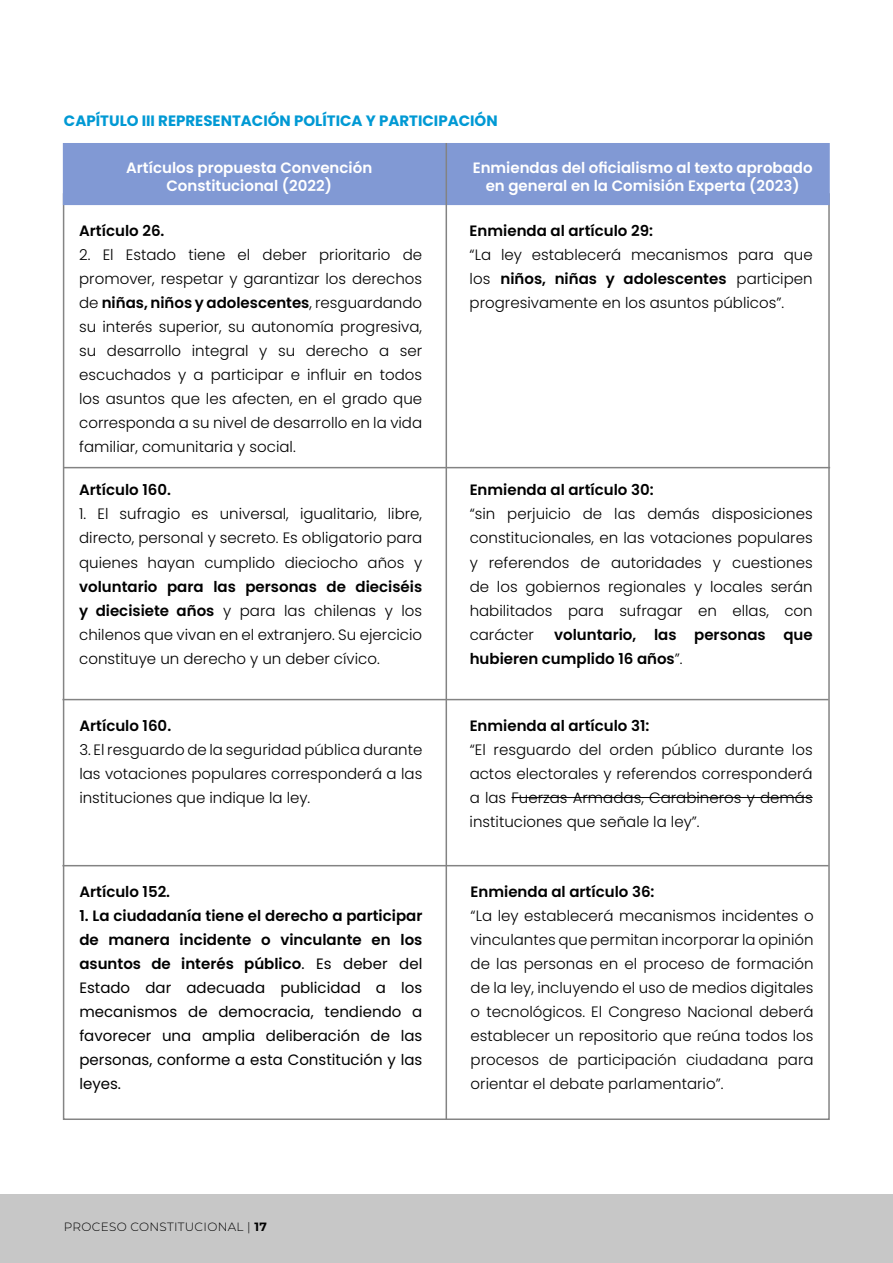
<style>
.page{position:relative;width:893px;height:1263px;background:#fff}
.page>*{position:absolute;margin:0;border:0;box-sizing:border-box;transform-origin:0 0}
.t1{font:300 15px/24px "Poppins";color:#000;text-align:justify}
.t2{font:15px/24px "Poppins";color:#000;text-align:justify}
.t3{font:600 15px/24px "Poppins";color:#000}
.t4{font:600 15px/18px "Poppins";color:#fff;text-align:center}
.t5{font:700 15px "Poppins";color:#0099d4}
.t6{font:300 12px "Montserrat";letter-spacing:.025em;color:#000}
.s1{font-weight:600}
.s2{font-weight:300}
.s3{font-weight:700}
</style>
<div class="page">
<div style="left:0;top:1195px;width:893px;height:68px;background:#c7c7c7"></div>
<div style="left:63px;top:143px;width:767px;height:62px;background:#8199d4"></div>
<hr style="left:446px;top:143px;width:1px;height:976px;background:#838383">
<hr style="left:511px;top:797px;width:302px;height:1px;background:#000">
<hr style="left:64px;top:467px;width:766px;height:1px;background:#838383">
<hr style="left:62px;top:699px;width:767px;height:1px;background:#838383">
<hr style="left:62px;top:865px;width:767px;height:1px;background:#838383">
<p class="t5" style="left:64px;top:112px;width:435px">CAPÍTULO III REPRESENTACIÓN POLÍTICA Y PARTICIPACIÓN</p>
<p class="t4" style="left:126px;top:159px;width:248px">Artículos propuesta Convención<br>Constitucional (2022)</p>
<p class="t4" style="left:473px;top:159px;width:341px">Enmiendas del oficialismo al texto aprobado en general en la Comisión Experta (2023)</p>
<p class="t3" style="left:79px;top:219px;width:87px">Artículo 26.</p>
<p class="t1" style="left:79px;top:243px;width:345px">2. El Estado tiene el deber prioritario de promover, respetar y garantizar los derechos de <span class="s1">niñas, niños y adolescentes</span>, resguardando su interés superior, su autonomía progresiva, su desarrollo integral y su derecho a ser escuchados y a participar e influir en todos los asuntos que les afecten, en el grado que corresponda a su nivel de desarrollo en la vida familiar, comunitaria y social.</p>
<p class="t3" style="left:470px;top:219px;width:185px">Enmienda al artículo 29:</p>
<p class="t1" style="left:470px;top:243px;width:344px">“La ley establecerá mecanismos para que los <span class="s1">niños, niñas y adolescentes</span> participen progresivamente en los asuntos públicos”.</p>
<p class="t3" style="left:79px;top:478px;width:93px">Artículo 160.</p>
<p class="t1" style="left:79px;top:502px;width:345px">1. El sufragio es universal, igualitario, libre, directo, personal y secreto. Es obligatorio para quienes hayan cumplido dieciocho años y</p>
<p class="t1" style="left:79px;top:574px;width:345px"><span class="s1">voluntario para las personas de dieciséis y diecisiete años</span> y para las chilenas y los chilenos que vivan en el extranjero. Su ejercicio constituye un derecho y un deber cívico.</p>
<p class="t3" style="left:79px;top:713px;width:93px">Artículo 160.</p>
<p class="t1" style="left:79px;top:737px;width:344px">3. El resguardo de la seguridad pública durante las votaciones populares corresponderá a las instituciones que indique la ley.</p>
<p class="t3" style="left:79px;top:879px;width:92px">Artículo 152.</p>
<p class="t2" style="left:79px;top:903px;width:345px"><span class="s1">1. La ciudadanía tiene el derecho a participar de manera incidente o vinculante en los asuntos de interés público</span>. Es deber del Estado dar adecuada publicidad a los mecanismos de democracia, tendiendo a favorecer una amplia deliberación de las personas, conforme a esta Constitución y las leyes.</p>
<p class="t3" style="left:470px;top:478px;width:186px">Enmienda al artículo 30:</p>
<p class="t1" style="left:470px;top:502px;width:345px">“sin perjuicio de las demás disposiciones constitucionales, en las votaciones populares y referendos de autoridades y cuestiones de los gobiernos regionales y locales serán habilitados para sufragar en ellas, con carácter</p>
<p class="t3" style="left:470px;top:622px;width:344px;text-indent:85px">voluntario, las personas que hubieren cumplido 16 años<span class="s2">”.</span></p>
<p class="t3" style="left:470px;top:713px;width:181px">Enmienda al artículo 31:</p>
<p class="t1" style="left:470px;top:737px;width:345px">“El resguardo del orden público durante los actos electorales y referendos corresponderá a las Fuerzas Armadas, Carabineros y demás instituciones que señale la ley”.</p>
<p class="t3" style="left:471px;top:879px;width:185px">Enmienda al artículo 36:</p>
<p class="t1" style="left:471px;top:903px;width:345px">“La ley establecerá mecanismos incidentes o vinculantes que permitan incorporar la opinión de las personas en el proceso de formación de la ley, incluyendo el uso de medios digitales o tecnológicos. El Congreso Nacional deberá establecer un repositorio que reúna todos los procesos de participación ciudadana para orientar el debate parlamentario”.</p>
<p class="t6" style="left:64px;top:1218px;width:205px">PROCESO CONSTITUCIONAL | <span class="s3">17</span></p>
</div>
